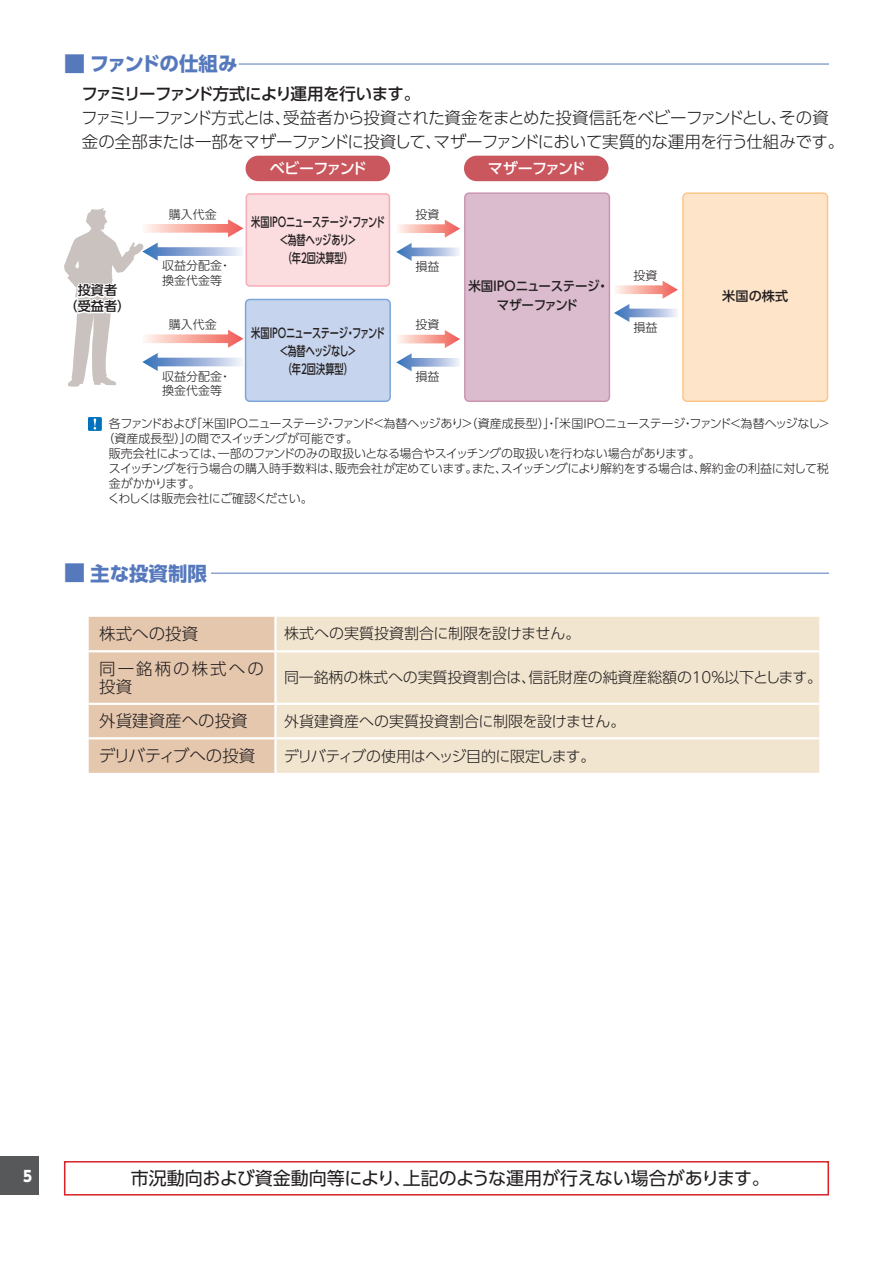
<style>
.page{position:relative;width:893px;height:1263px;background:#fff}
.page>*{position:absolute;margin:0;border:0;box-sizing:border-box;transform-origin:0 0}
.t1{font:700 19.5px "UD Shin Go Pro";letter-spacing:-.045em;color:#5679bd}
.t2{font:700 19.5px "UD Shin Go Pro";color:#5679bd}
.t3{font:18px "UD Shin Go Pro";color:#231f20}
.t4{font:300 16.5px/24px "UD Shin Go Pro";letter-spacing:-.02em;color:#231f20}
.t5{font:500 16.5px "UD Shin Go Pro";letter-spacing:-.065em;color:#231f20}
.t6{font:300 16.5px/18px "UD Shin Go Pro";letter-spacing:.12em;color:#231f20}
.t7{font:300 16.5px "UD Shin Go Pro";color:#231f20}
.t8{font:300 15px "UD Shin Go Pro";letter-spacing:-.01em;color:#231f20}
.t9{font:300 15px "UD Shin Go Pro";letter-spacing:-.035em;color:#231f20}
.t10{font:500 15px "UD Shin Go Pro";letter-spacing:-.085em;color:#fff}
.t11{font:800 15px "UD Shin Go Pro";color:#fff;scale:.9 1}
.t12{font:500 13.2px/18.5px "UD Shin Go Pro";letter-spacing:-.08em;color:#231f20;text-align:center;scale:.7 1}
.t13{font:500 13.2px/18.5px "UD Shin Go Pro";letter-spacing:-.09em;color:#231f20;text-align:center;scale:.7 1}
.t14{font:500 13.2px/18.5px "UD Shin Go Pro";letter-spacing:-.045em;color:#231f20;text-align:center;scale:.95 1}
.t15{font:500 13.2px/15.8px "UD Shin Go Pro";letter-spacing:-.045em;color:#231f20;text-align:center}
.t16{font:300 12px "UD Shin Go Pro";letter-spacing:-.025em;color:#231f20}
.t17{font:300 12px "UD Shin Go Pro";letter-spacing:-.08em;color:#231f20}
.t18{font:300 12px/14.9px "UD Shin Go Pro";color:#231f20}
.t19{font:300 12px "UD Shin Go Pro";letter-spacing:-.045em;color:#231f20}
.s1{font-size:21.75px}
</style>
<div class="page">
<div style="left:0;top:1157px;width:38px;height:38px;background:#57585a"></div>
<hr style="left:239px;top:64px;width:590px;height:1px;background:#5679bd">
<div style="left:465px;top:193px;width:144px;height:208px;background:#dabcce;border-radius:4px"></div>
<div style="left:464px;top:192px;width:146px;height:210px;border:2px solid #c996b1;border-radius:4px"></div>
<div style="left:246px;top:299px;width:144px;height:102px;background:#c6d5ed;border-radius:4px"></div>
<div style="left:245px;top:299px;width:146px;height:103px;border:2px solid #7ca7d8;border-radius:4px"></div>
<div style="left:246px;top:156px;width:144px;height:25px;background:#c9575d;border-radius:13px"></div>
<div style="left:464px;top:156px;width:145px;height:25px;background:#c9575d;border-radius:13px"></div>
<div style="left:683px;top:193px;width:144px;height:208px;background:#fee5ca;border-radius:4px"></div>
<div style="left:682px;top:192px;width:146px;height:210px;border:2px solid #fdc689;border-radius:4px"></div>
<svg style="left:64px;top:193px;width:326px;height:194px"></svg>
<svg style="left:614px;top:281px;width:64px;height:41px"></svg>
<svg style="left:396px;top:330px;width:64px;height:41px"></svg>
<svg style="left:396px;top:220px;width:64px;height:41px"></svg>
<div style="left:88px;top:417px;width:14px;height:14px;background:#0072bc"></div>
<svg style="left:94px;top:418px;width:2px;height:12px"></svg>
<hr style="left:211px;top:573px;width:618px;height:1px;background:#5679bd">
<div style="left:89px;top:617px;width:185px;height:156px;background:#e5c7ad"></div>
<div style="left:277px;top:617px;width:542px;height:156px;background:#f2e5cf"></div>
<hr style="left:89px;top:650px;width:186px;height:2px;background:#fff">
<hr style="left:275px;top:650px;width:544px;height:2px;background:#fff">
<hr style="left:89px;top:703px;width:186px;height:2px;background:#fff">
<hr style="left:275px;top:703px;width:544px;height:2px;background:#fff">
<hr style="left:89px;top:737px;width:186px;height:2px;background:#fff">
<hr style="left:275px;top:737px;width:544px;height:2px;background:#fff">
<div style="left:64px;top:1161px;width:765px;height:34px;border:2px solid #da2128"></div>
<h1 class="t1" style="left:64px;top:48px;width:175px"><span class="s1">■</span> ファンドの仕組み</h1>
<h3 class="t5" style="left:81px;top:80px;width:341px">ファミリーファンド方式により運用を行います。</h3>
<h3 class="t4" style="left:81px;top:105px;width:765px">ファミリーファンド方式とは、受益者から投資された資金をまとめた投資信託をベビーファンドとし、その資金の全部または一部をマザーファンドに投資して、マザーファンドにおいて実質的な運用を行う仕組みです。</h3>
<p class="t10" style="left:270px;top:156px;width:99px">ベビーファンド</p>
<p class="t10" style="left:488px;top:156px;width:99px">マザーファンド</p>
<p class="t16" style="left:169px;top:204px;width:49px">購入代金</p>
<p class="t16" style="left:416px;top:204px;width:25px">投資</p>
<p class="t12" style="left:251px;top:212px;width:193px">米国ＩＰＯニューステージ・ファンド＜為替ヘッジあり＞<br>（年２回決算型）</p>
<p class="t18" style="left:162px;top:258px;width:70px">収益分配金・換金代金等</p>
<p class="t16" style="left:169px;top:315px;width:49px">購入代金</p>
<p class="t16" style="left:416px;top:257px;width:25px">損益</p>
<p class="t16" style="left:633px;top:265px;width:25px">投資</p>
<p class="t14" style="left:468px;top:277px;width:150px">米国ＩＰＯニューステージ・マザーファンド</p>
<p class="t15" style="left:722px;top:287px;width:67px">米国の株式</p>
<p class="t15" style="left:65px;top:282px;width:67px">投資者<br>（受益者）</p>
<p class="t16" style="left:416px;top:315px;width:25px">投資</p>
<p class="t16" style="left:633px;top:318px;width:25px">損益</p>
<p class="t16" style="left:416px;top:367px;width:25px">損益</p>
<p class="t13" style="left:251px;top:323px;width:193px">米国ＩＰＯニューステージ・ファンド＜為替ヘッジなし＞<br>（年２回決算型）</p>
<p class="t18" style="left:162px;top:368px;width:70px">収益分配金・換金代金等</p>
<p class="t17" style="left:109px;top:413px;width:723px">各ファンドおよび「米国ＩＰＯニューステージ・ファンド＜為替ヘッジあり＞（資産成長型）」・「米国ＩＰＯニューステージ・ファンド＜為替ヘッジなし＞</p>
<p class="t16" style="left:102px;top:428px;width:257px">（資産成長型）」の間でスイッチングが可能です。</p>
<p class="t16" style="left:109px;top:443px;width:593px">販売会社によっては、一部のファンドのみの取扱いとなる場合やスイッチングの取扱いを行わない場合があります。</p>
<p class="t16" style="left:109px;top:458px;width:722px">スイッチングを行う場合の購入時手数料は、販売会社が定めています。また、スイッチングにより解約をする場合は、解約金の利益に対して税</p>
<p class="t19" style="left:109px;top:473px;width:93px">金がかかります。</p>
<p class="t16" style="left:108px;top:488px;width:206px">くわしくは販売会社にご確認ください。</p>
<h1 class="t2" style="left:64px;top:557px;width:145px"><span class="s1">■</span> 主な投資制限</h1>
<h3 class="t4" style="left:99px;top:621px;width:100px">株式への投資</h3>
<p class="t8" style="left:284px;top:621px;width:298px">株式への実質投資割合に制限を設けません。</p>
<h3 class="t6" style="left:99px;top:659px;width:166px">同一銘柄の株式への投資</h3>
<p class="t8" style="left:284px;top:665px;width:539px">同一銘柄の株式への実質投資割合は、信託財産の純資産総額の10％以下とします。</p>
<h3 class="t7" style="left:99px;top:708px;width:150px">外貨建資産への投資</h3>
<p class="t8" style="left:284px;top:709px;width:343px">外貨建資産への実質投資割合に制限を設けません。</p>
<h3 class="t4" style="left:99px;top:743px;width:158px">デリバティブへの投資</h3>
<p class="t9" style="left:284px;top:744px;width:313px">デリバティブの使用はヘッジ目的に限定します。</p>
<p class="t11" style="left:23px;top:1163px;width:11px">5</p>
<h2 class="t3" style="left:131px;top:1164px;width:641px">市況動向および資金動向等により、上記のような運用が行えない場合があります。</h2>
</div>
